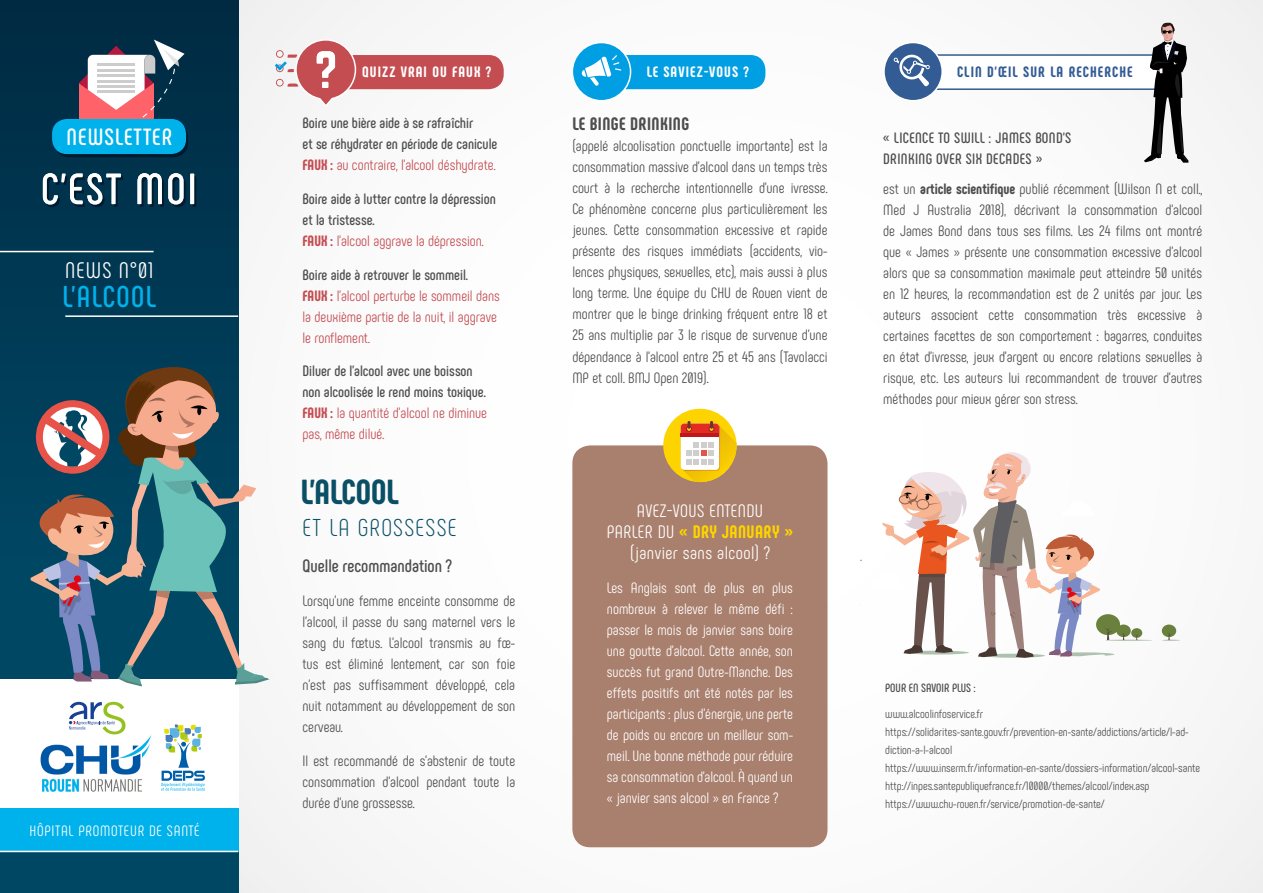
<style>
.page{position:relative;width:1263px;height:893px;background:#fff}
.page>*{position:absolute;margin:0;border:0;box-sizing:border-box;transform-origin:0 0}
.t1{font:800 34.8px "Phenomena";color:#0a4f66}
.t2{font:700 30px "Phenomena";letter-spacing:.05em;color:#00b2eb}
.t3{font:300 24.3px "Phenomena";letter-spacing:.05em;color:#0a4f66}
.t4{font:700 23.4px "Phenomena";letter-spacing:.05em;color:#fff}
.t5{font:22.5px "Phenomena";letter-spacing:.05em;color:#fff}
.t6{font:18px/21px "Phenomena";letter-spacing:.025em;color:#fff;text-align:center}
.t7{font:700 18px "Phenomena";color:#4d4e4d}
.t8{font:800 18px "Phenomena";letter-spacing:.025em;color:#4d4e4d}
.t9{font:15px/21px "Phenomena";color:#4d4e4d;text-align:justify}
.t10{font:15px/21px "Phenomena";color:#fff;text-align:justify}
.t11{font:700 15px/21px "Phenomena";color:#4d4e4d}
.t12{font:15px/21px "Phenomena";color:#c44d52}
.t13{font:700 15px/21px "Phenomena";letter-spacing:.025em;color:#4d4e4d}
.t14{font:800 15px "Phenomena";letter-spacing:.075em;color:#fff}
.t15{font:15px "Phenomena";letter-spacing:.05em;color:#fff}
.t16{font:800 15px "Phenomena";letter-spacing:.075em;color:#335c94}
.t17{font:12px/18px "Phenomena";color:#4d4e4d}
.t18{font:700 12px "Phenomena";color:#4d4e4d}
.s1{font-weight:800;color:#c44d52}
.s2{font-weight:400;color:#c44d52}
.s3{font-weight:700;color:#4d4e4d}
.s4{font-weight:800}
.s5{font-weight:800;color:#fdd400}
</style>
<div class="page">
<div style="left:221px;top:0;width:1042px;height:893px;background:#fbfbfb"></div>
<hr style="left:1105px;top:640px;width:47px;height:1px;background:#aec0ae;border-radius:50%">
<div style="left:1096px;top:614px;width:24px;height:21px;background:#69813d;border-radius:50%"></div>
<div style="left:1131px;top:628px;width:11px;height:10px;background:#69813d;border-radius:50%"></div>
<svg style="left:1135px;top:635px;width:4px;height:5px"></svg>
<div style="left:1116px;top:624px;width:15px;height:13px;background:#69813d;border-radius:50%"></div>
<svg style="left:1121px;top:633px;width:5px;height:7px"></svg>
<div style="left:1162px;top:624px;width:14px;height:13px;background:#69813d;border-radius:50%"></div>
<svg style="left:1162px;top:632px;width:18px;height:9px"></svg>
<svg style="left:860px;top:452px;width:254px;height:206px"></svg>
<svg style="left:0;top:0;width:238px;height:893px;background:#004562"></svg>
<div style="left:54px;top:122px;width:134px;height:35px;background:#001a2d;border-radius:15px"></div>
<svg style="left:75px;top:40px;width:110px;height:87px"></svg>
<div style="left:0;top:679px;width:238px;height:129px;background:#fff"></div>
<hr style="left:65px;top:315px;width:173px;height:2px;background:#fff">
<hr style="left:0;top:251px;width:154px;height:1px;background:#fff">
<div style="left:52px;top:119px;width:134px;height:35px;background:#00b2eb;border-radius:15px"></div>
<svg style="left:21px;top:361px;width:248px;height:325px;background:#5d7883"></svg>
<div style="left:572px;top:55px;width:193px;height:34px;background:#009fe3;border-radius:15px"></div>
<div style="left:914px;top:55px;width:265px;height:34px;background:#fff;border-radius:15px"></div>
<div style="left:913px;top:54px;width:266px;height:36px;border:2px solid #335c94;border-radius:15px"></div>
<div style="left:334px;top:55px;width:170px;height:34px;background:#c44d52;border-radius:15px"></div>
<div style="left:572px;top:445px;width:255px;height:402px;background:#a97f6d;border-radius:18px"></div>
<div style="left:572px;top:43px;width:58px;height:58px;background:#009fe3;border-radius:50%"></div>
<div style="left:572px;top:42px;width:59px;height:59px;border:2px solid #fff;border-radius:50%"></div>
<svg style="left:581px;top:55px;width:40px;height:31px"></svg>
<svg style="left:275px;top:40px;width:82px;height:65px"></svg>
<div style="left:663px;top:409px;width:74px;height:73px;background:#fdd400;border-radius:50%"></div>
<svg style="left:681px;top:421px;width:56px;height:61px"></svg>
<svg style="left:43px;top:173px;width:153px;height:34px"></svg>
<hr style="left:0;top:851px;width:238px;height:1px;background:#fff">
<div style="left:884px;top:43px;width:58px;height:58px;background:#335c94;border-radius:50%"></div>
<div style="left:883px;top:42px;width:60px;height:59px;border:2px solid #fff;border-radius:50%"></div>
<svg style="left:893px;top:55px;width:37px;height:31px"></svg>
<svg style="left:1144px;top:23px;width:44px;height:140px"></svg>
<svg style="left:161px;top:724px;width:44px;height:67px"></svg>
<img style="left:40px;top:734px;width:111px;height:58px">
<svg style="left:69px;top:702px;width:57px;height:32px"></svg>
<h3 class="t4" style="left:66px;top:123px;width:107px">NEWSLETTER</h3>
<h3 class="t5" style="left:65px;top:257px;width:90px">NEWS N°01</h3>
<h2 class="t2" style="left:63px;top:278px;width:95px">L’ALCOOL</h2>
<p class="t15" style="left:29px;top:822px;width:172px">HÔPITAL PROMOTEUR DE SANTÉ</p>
<p class="t14" style="left:362px;top:63px;width:131px">QUIZZ VRAI OU FAUX ?</p>
<p class="t14" style="left:647px;top:63px;width:104px">LE SAVIEZ-VOUS ?</p>
<p class="t16" style="left:957px;top:63px;width:177px">CLIN D’ŒIL SUR LA RECHERCHE</p>
<p class="t11" style="left:303px;top:112px;width:196px">Boire une bière aide à se rafraîchir<br>et se réhydrater en période de canicule<br><span class="s1">FAUX :</span> <span class="s2">au contraire, l’alcool déshydrate.</span></p>
<p class="t11" style="left:303px;top:188px;width:195px">Boire aide à lutter contre la dépression et la tristesse.<br><span class="s1">FAUX :</span> <span class="s2">l’alcool aggrave la dépression.</span></p>
<p class="t12" style="left:303px;top:264px;width:199px"><span class="s3">Boire aide à retrouver le sommeil.<br></span><span class="s4">FAUX :</span> l’alcool perturbe le sommeil dans la deuxième partie de la nuit, il aggrave le ronflement.</p>
<p class="t11" style="left:303px;top:361px;width:186px">Diluer de l’alcool avec une boisson non alcoolisée le rend moins toxique.<br><span class="s1">FAUX :</span> <span class="s2">la quantité d’alcool ne diminue pas, même dilué.</span></p>
<p class="t8" style="left:572px;top:113px;width:118px">LE BINGE DRINKING</p>
<p class="t9" style="left:572px;top:136px;width:257px">(appelé alcoolisation ponctuelle importante) est la consommation massive d’alcool dans un temps très court à la recherche intentionnelle d’une ivresse.<br>Ce phénomène concerne plus particulièrement les jeunes. Cette consommation excessive et rapide présente des risques immédiats (accidents, vio&shy;lences physiques, sexuelles, etc), mais aussi à plus long terme. Une équipe du CHU de Rouen vient de montrer que le binge drinking fréquent entre 18 et 25 ans multiplie par 3 le risque de survenue d’une dépendance à l’alcool entre 25 et 45 ans (Tavolacci MP et coll. BMJ Open 2019).</p>
<p class="t13" style="left:883px;top:128px;width:189px">« LICENCE TO SWILL : JAMES BOND’S<br>DRINKING OVER SIX DECADES »</p>
<p class="t9" style="left:883px;top:178px;width:320px">est un <span class="s4">article scientifique</span> publié récemment (Wilson N et coll., Med J Australia 2018), décrivant la consommation d’alcool de James Bond dans tous ses films. Les 24 films ont montré que « James » présente une consommation excessive d’alcool alors que sa consommation maximale peut atteindre 50 unités en 12 heures, la recommandation est de 2 unités par jour. Les auteurs associent cette consommation très excessive à certaines facettes de son comportement : bagarres, conduites en état d’ivresse, jeux d’argent ou encore relations sexuelles à risque, etc. Les auteurs lui recommandent de trouver d’autres méthodes pour mieux gérer son stress.</p>
<h1 class="t1" style="left:301px;top:470px;width:99px">L’ALCOOL</h1>
<h3 class="t3" style="left:303px;top:513px;width:156px">ET LA GROSSESSE</h3>
<p class="t7" style="left:303px;top:555px;width:151px">Quelle recommandation ?</p>
<p class="t9" style="left:303px;top:590px;width:214px">Lorsqu’une femme enceinte consomme de l’alcool, il passe du sang maternel vers le sang du fœtus. L’alcool transmis au fœ&shy;tus est éliminé lentement, car son foie n’est pas suffisamment développé, cela nuit notamment au développement de son cerveau.</p>
<p class="t9" style="left:303px;top:750px;width:214px">Il est recommandé de s’abstenir de toute consommation d’alcool pendant toute la durée d’une grossesse.</p>
<p class="t6" style="left:607px;top:501px;width:188px">AVEZ-VOUS ENTENDU<br>PARLER DU <span class="s5">« DRY JANUARY » </span>(janvier sans alcool) ?</p>
<p class="t10" style="left:607px;top:577px;width:188px">Les Anglais sont de plus en plus nombreux à relever le même défi : passer le mois de janvier sans boire une goutte d’alcool. Cette année, son succès fut grand Outre-Manche. Des effets positifs ont été notés par les participants : plus d’énergie, une perte de poids ou encore un meilleur som&shy;meil. Une bonne méthode pour réduire sa consommation d’alcool. À quand un « janvier sans alcool » en France ?</p>
<p class="t18" style="left:885px;top:680px;width:92px">POUR EN SAVOIR PLUS :</p>
<p class="t17" style="left:885px;top:705px;width:316px">www.alcoolinfoservice.fr https://solidarites-sante.gouv.fr/prevention-en-sante/addictions/article/l-ad&shy;diction-a-l-alcool https://www.inserm.fr/information-en-sante/dossiers-information/alcool-sante http://inpes.santepubliquefrance.fr/10000/themes/alcool/index.asp https://www.chu-rouen.fr/service/promotion-de-sante/</p>
</div>
